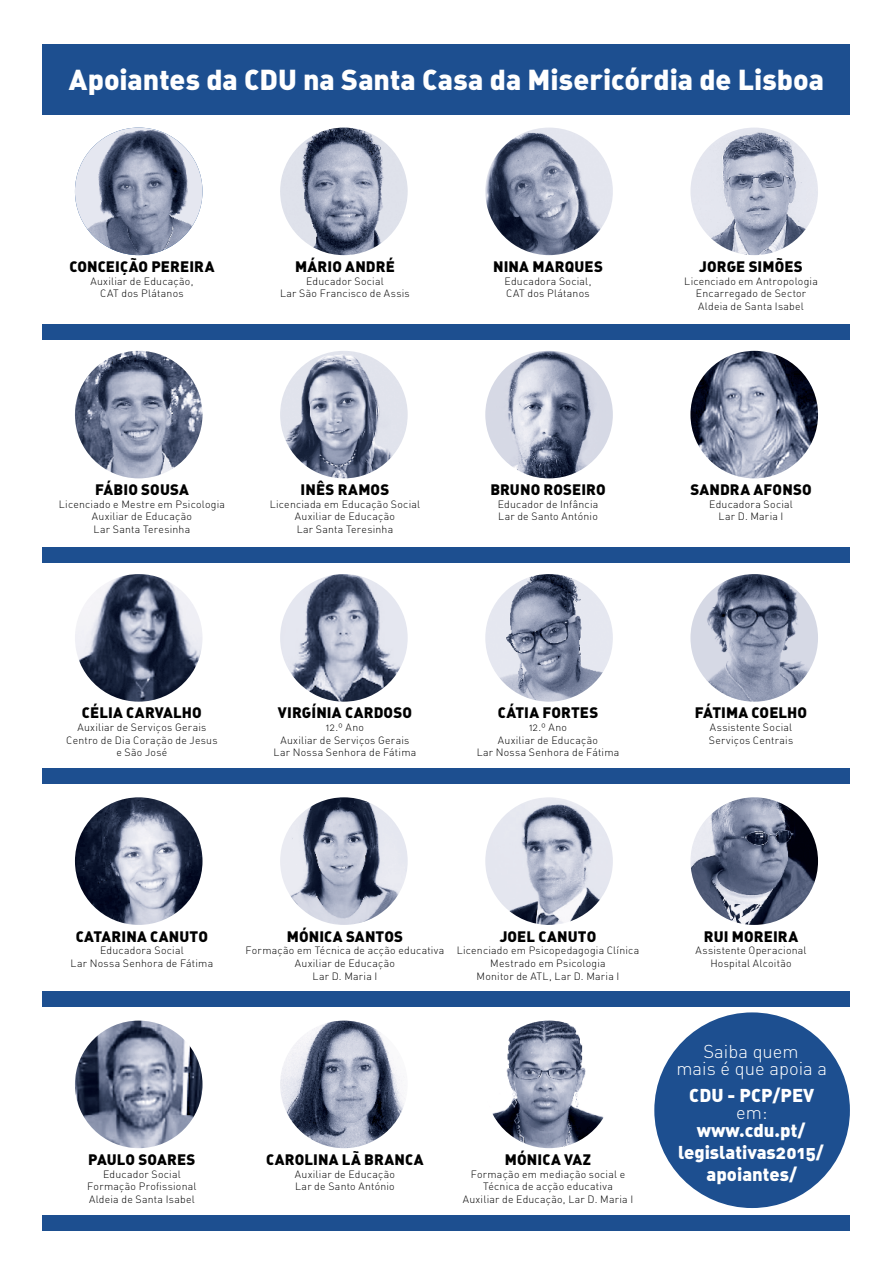
<style>
.page{position:relative;width:893px;height:1263px;background:#fff}
.page>*{position:absolute;margin:0;border:0;box-sizing:border-box;transform-origin:0 0}
.t1{font:28.5px "DIN Black Alternate";color:#fff}
.t2{font:18.45px/22px "DIN Black Alternate";color:#fff;text-align:center}
.t3{font:18.45px/17.5px "DIN Light Alternate";color:#fff;text-align:center}
.t4{font:15px "DIN Black Alternate";letter-spacing:.01em;color:#000}
.t5{font:10.5px/12.6px "DIN Light Alternate";letter-spacing:.02em;color:#000;text-align:center}
</style>
<div class="page">
<img style="left:75px;top:128px;width:127px;height:127px;border-radius:64px">
<img style="left:280px;top:128px;width:128px;height:127px;border-radius:64px">
<img style="left:485px;top:128px;width:128px;height:127px;border-radius:64px">
<img style="left:690px;top:128px;width:128px;height:127px;border-radius:64px">
<img style="left:75px;top:351px;width:127px;height:127px;border-radius:64px">
<img style="left:280px;top:351px;width:128px;height:127px;border-radius:64px">
<img style="left:485px;top:351px;width:128px;height:127px;border-radius:64px">
<img style="left:690px;top:351px;width:128px;height:127px;border-radius:64px">
<img style="left:75px;top:574px;width:127px;height:128px;border-radius:64px">
<img style="left:280px;top:574px;width:128px;height:128px;border-radius:64px">
<img style="left:485px;top:574px;width:128px;height:128px;border-radius:64px">
<img style="left:690px;top:574px;width:128px;height:128px;border-radius:64px">
<img style="left:75px;top:797px;width:127px;height:128px;border-radius:64px">
<img style="left:280px;top:797px;width:128px;height:128px;border-radius:64px">
<img style="left:485px;top:797px;width:128px;height:128px;border-radius:64px">
<img style="left:690px;top:797px;width:128px;height:128px;border-radius:64px">
<img style="left:75px;top:1020px;width:127px;height:128px;border-radius:64px">
<img style="left:280px;top:1020px;width:128px;height:128px;border-radius:64px">
<img style="left:485px;top:1020px;width:128px;height:128px;border-radius:64px">
<div style="left:43px;top:44px;width:807px;height:70px;background:#1d4f90"></div>
<div style="left:43px;top:324px;width:807px;height:15px;background:#1d4f90"></div>
<div style="left:43px;top:548px;width:807px;height:15px;background:#1d4f90"></div>
<div style="left:43px;top:768px;width:807px;height:16px;background:#1d4f90"></div>
<div style="left:43px;top:991px;width:807px;height:16px;background:#1d4f90"></div>
<div style="left:43px;top:1215px;width:807px;height:15px;background:#1d4f90"></div>
<div style="left:654px;top:1012px;width:196px;height:196px;background:#1d4f90;border-radius:50%"></div>
<h1 class="t1" style="left:69px;top:61px;width:757px">Apoiantes da CDU na Santa Casa da Misericórdia de Lisboa</h1>
<h3 class="t4" style="left:69px;top:256px;width:147px">CONCEIÇÃO PEREIRA</h3>
<p class="t5" style="left:90px;top:274px;width:104px">Auxiliar de Educação,<br>CAT dos Plátanos</p>
<h3 class="t4" style="left:295px;top:256px;width:101px">MÁRIO ANDRÉ</h3>
<p class="t5" style="left:280px;top:274px;width:131px">Educador Social<br>Lar São Francisco de Assis</p>
<h3 class="t4" style="left:493px;top:256px;width:111px">NINA MARQUES</h3>
<p class="t5" style="left:505px;top:274px;width:88px;text-align:left">Educadora Social,<br>CAT dos Plátanos</p>
<h3 class="t4" style="left:95px;top:480px;width:95px">FÁBIO SOUSA</h3>
<p class="t5" style="left:59px;top:498px;width:168px">Licenciado e Mestre em Psicologia<br>Auxiliar de Educação<br>Lar Santa Teresinha</p>
<h3 class="t4" style="left:301px;top:480px;width:90px">INÊS RAMOS</h3>
<p class="t5" style="left:270px;top:498px;width:152px">Licenciada em Educação Social<br>Auxiliar de Educação<br>Lar Santa Teresinha</p>
<h3 class="t4" style="left:490px;top:480px;width:117px">BRUNO ROSEIRO</h3>
<p class="t5" style="left:498px;top:498px;width:102px;text-align:left">Educador de Infância<br>Lar de Santo António</p>
<h3 class="t4" style="left:699px;top:256px;width:105px">JORGE SIMÕES</h3>
<p class="t5" style="left:684px;top:274px;width:135px">Licenciado em Antropologia<br>Encarregado de Sector<br>Aldeia de Santa Isabel</p>
<h3 class="t4" style="left:690px;top:480px;width:123px">SANDRA AFONSO</h3>
<p class="t5" style="left:709px;top:498px;width:85px">Educadora Social<br>Lar D. Maria I</p>
<h3 class="t4" style="left:82px;top:703px;width:121px">CÉLIA CARVALHO</h3>
<p class="t5" style="left:66px;top:721px;width:153px">Auxiliar de Serviços Gerais<br>Centro de Dia Coração de Jesus e São José</p>
<h3 class="t4" style="left:278px;top:703px;width:136px">VIRGÍNIA CARDOSO</h3>
<p class="t5" style="left:274px;top:721px;width:144px">12.º Ano<br>Auxiliar de Serviços Gerais<br>Lar Nossa Senhora de Fátima</p>
<h3 class="t4" style="left:498px;top:703px;width:102px">CÁTIA FORTES</h3>
<p class="t5" style="left:477px;top:721px;width:144px">12.º Ano<br>Auxiliar de Educação<br>Lar Nossa Senhora de Fátima</p>
<h3 class="t4" style="left:695px;top:703px;width:114px">FÁTIMA COELHO</h3>
<p class="t5" style="left:709px;top:721px;width:86px;text-align:left">Assistente Social<br>Serviços Centrais</p>
<h3 class="t4" style="left:76px;top:926px;width:134px">CATARINA CANUTO</h3>
<p class="t5" style="left:71px;top:944px;width:144px">Educadora Social<br>Lar Nossa Senhora de Fátima</p>
<h3 class="t4" style="left:287px;top:926px;width:118px">MÓNICA SANTOS</h3>
<p class="t5" style="left:246px;top:944px;width:200px">Formação em Técnica de acção educativa<br>Auxiliar de Educação<br>Lar D. Maria I</p>
<h3 class="t4" style="left:500px;top:926px;width:98px">JOEL CANUTO</h3>
<p class="t5" style="left:457px;top:944px;width:184px">Licenciado em Psicopedagogia Clínica<br>Mestrado em Psicologia<br>Monitor de ATL, Lar D. Maria I</p>
<h3 class="t4" style="left:88px;top:1149px;width:109px">PAULO SOARES</h3>
<p class="t5" style="left:87px;top:1167px;width:111px">Educador Social<br>Formação Profissional<br>Aldeia de Santa Isabel</p>
<h3 class="t4" style="left:266px;top:1149px;width:159px">CAROLINA LÃ BRANCA</h3>
<p class="t5" style="left:295px;top:1167px;width:102px;text-align:left">Auxiliar de Educação<br>Lar de Santo António</p>
<h3 class="t4" style="left:505px;top:1149px;width:88px">MÓNICA VAZ</h3>
<p class="t5" style="left:463px;top:1167px;width:172px">Formação em mediação social e<br>Técnica de acção educativa<br>Auxiliar de Educação, Lar D. Maria I</p>
<h3 class="t4" style="left:704px;top:926px;width:96px">RUI MOREIRA</h3>
<p class="t5" style="left:695px;top:944px;width:113px">Assistente Operacional<br>Hospital Alcoitão</p>
<h2 class="t3" style="left:676px;top:1042px;width:152px">Saiba quem<br>mais é que apoia a</h2>
<h2 class="t2" style="left:689px;top:1083px;width:127px">CDU - PCP/PEV</h2>
<h2 class="t3" style="left:736px;top:1104px;width:33px">em:</h2>
<h2 class="t2" style="left:678px;top:1118px;width:147px">www.cdu.pt/ legislativas2015/ apoiantes/</h2>
</div>
